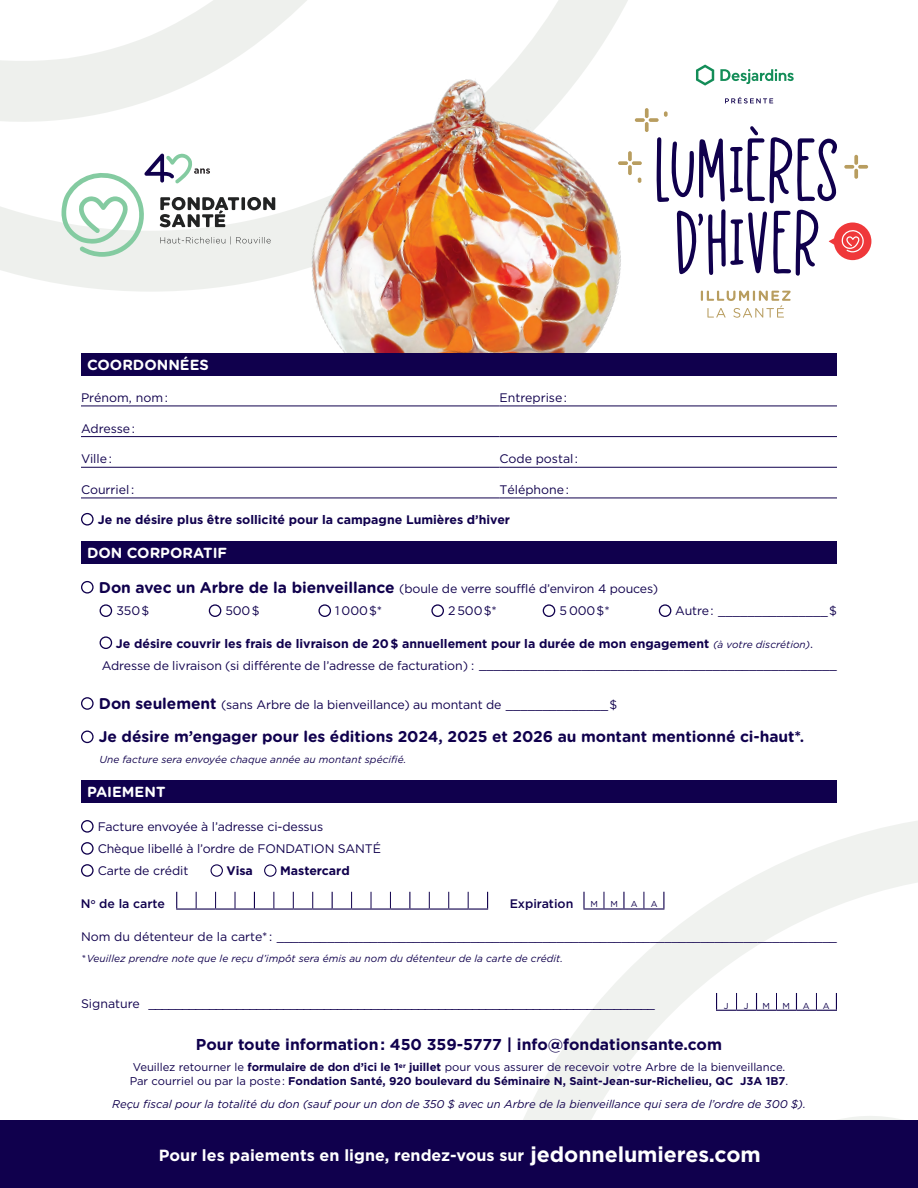
<style>
.page{position:relative;width:918px;height:1188px;background:#fff}
.page>*{position:absolute;margin:0;border:0;box-sizing:border-box;transform-origin:0 0}
.t1{font:700 16.2px "Gotham HTF";color:#fff}
.t2{font:700 15.75px "Gotham HTF";color:#10004d}
.t3{font:700 15.6px "Gotham Rounded";letter-spacing:-.005em;color:#10004d}
.t4{font:700 14.7px "Gotham Rounded";color:#fff}
.t5{font:12.3px/22.6px "Gotham HTF";letter-spacing:-.01em;color:#10004d}
.t6{font:700 12.3px "Gotham HTF";color:#10004d}
.t7{font:500 12.3px "Gotham HTF";color:#10004d}
.t8{font:700 11.25px/13.8px "Gotham HTF";color:#10004d}
.t9{font:italic 11.25px "Gotham HTF";color:#10004d}
.t10{font:italic 10.2px "Gotham HTF";letter-spacing:.005em;color:#10004d}
.t11{font:8.7px "Gotham HTF";color:#10004d}
.s1{font-family:"Gotham Rounded";font-weight:700;font-size:15.6px}
.s2{font-weight:700}
.s3{font-style:italic;font-size:10.2px}
.s4{font-family:"Gotham Rounded"}
.s5{font-weight:400}
.s6{font-size:21.3px}
</style>
<div class="page">
<svg style="left:0;top:0;width:746px;height:292px"></svg>
<svg style="left:482px;top:821px;width:436px;height:300px"></svg>
<img style="left:216px;top:51px;width:440px;height:302px">
<div style="left:0;top:1121px;width:918px;height:67px;background:#10004d"></div>
<div style="left:81px;top:353px;width:756px;height:22px;background:#10004d"></div>
<hr style="left:81px;top:406px;width:419px;height:1px;background:#10004d">
<hr style="left:81px;top:436px;width:419px;height:1px;background:#10004d">
<hr style="left:81px;top:467px;width:419px;height:1px;background:#10004d">
<hr style="left:81px;top:498px;width:419px;height:1px;background:#10004d">
<hr style="left:500px;top:406px;width:337px;height:1px;background:#10004d">
<hr style="left:500px;top:436px;width:337px;height:1px;background:#10004d">
<hr style="left:500px;top:467px;width:337px;height:1px;background:#10004d">
<hr style="left:500px;top:498px;width:337px;height:1px;background:#10004d">
<div style="left:81px;top:513px;width:13px;height:13px;border:1px solid #10004d;border-radius:50%"></div>
<div style="left:81px;top:541px;width:756px;height:22px;background:#10004d"></div>
<div style="left:81px;top:581px;width:13px;height:13px;border:1px solid #10004d;border-radius:50%"></div>
<div style="left:100px;top:604px;width:12px;height:13px;border:1px solid #10004d;border-radius:50%"></div>
<div style="left:209px;top:604px;width:12px;height:13px;border:1px solid #10004d;border-radius:50%"></div>
<div style="left:318px;top:604px;width:13px;height:13px;border:1px solid #10004d;border-radius:50%"></div>
<div style="left:431px;top:604px;width:13px;height:13px;border:1px solid #10004d;border-radius:50%"></div>
<div style="left:543px;top:604px;width:12px;height:13px;border:1px solid #10004d;border-radius:50%"></div>
<div style="left:659px;top:604px;width:12px;height:13px;border:1px solid #10004d;border-radius:50%"></div>
<div style="left:100px;top:636px;width:12px;height:13px;border:1px solid #10004d;border-radius:50%"></div>
<div style="left:81px;top:697px;width:13px;height:13px;border:1px solid #10004d;border-radius:50%"></div>
<div style="left:81px;top:731px;width:13px;height:12px;border:1px solid #10004d;border-radius:50%"></div>
<div style="left:81px;top:780px;width:756px;height:22px;background:#10004d"></div>
<div style="left:81px;top:820px;width:13px;height:13px;border:1px solid #10004d;border-radius:50%"></div>
<div style="left:81px;top:842px;width:13px;height:13px;border:1px solid #10004d;border-radius:50%"></div>
<div style="left:81px;top:864px;width:13px;height:13px;border:1px solid #10004d;border-radius:50%"></div>
<div style="left:211px;top:864px;width:12px;height:13px;border:1px solid #10004d;border-radius:50%"></div>
<div style="left:264px;top:864px;width:13px;height:13px;border:1px solid #10004d;border-radius:50%"></div>
<svg style="left:176px;top:892px;width:1px;height:16px"></svg>
<hr style="left:176px;top:908px;width:20px;height:2px;background:#10004d">
<svg style="left:196px;top:892px;width:1px;height:16px"></svg>
<hr style="left:196px;top:908px;width:20px;height:2px;background:#10004d">
<svg style="left:215px;top:892px;width:40px;height:18px"></svg>
<hr style="left:254px;top:908px;width:20px;height:2px;background:#10004d">
<svg style="left:274px;top:892px;width:20px;height:18px"></svg>
<hr style="left:293px;top:908px;width:20px;height:2px;background:#10004d">
<svg style="left:312px;top:892px;width:21px;height:18px"></svg>
<hr style="left:332px;top:908px;width:20px;height:2px;background:#10004d">
<svg style="left:351px;top:892px;width:40px;height:18px"></svg>
<hr style="left:390px;top:908px;width:20px;height:2px;background:#10004d">
<svg style="left:409px;top:892px;width:21px;height:18px"></svg>
<hr style="left:429px;top:908px;width:20px;height:2px;background:#10004d">
<svg style="left:448px;top:892px;width:21px;height:18px"></svg>
<svg style="left:487px;top:892px;width:1px;height:16px"></svg>
<hr style="left:468px;top:908px;width:20px;height:2px;background:#10004d">
<svg style="left:583px;top:892px;width:2px;height:16px"></svg>
<hr style="left:583px;top:908px;width:21px;height:2px;background:#10004d">
<svg style="left:604px;top:892px;width:1px;height:16px"></svg>
<hr style="left:604px;top:908px;width:20px;height:2px;background:#10004d">
<svg style="left:623px;top:892px;width:2px;height:16px"></svg>
<hr style="left:624px;top:908px;width:20px;height:2px;background:#10004d">
<svg style="left:644px;top:892px;width:1px;height:16px"></svg>
<svg style="left:663px;top:892px;width:1px;height:16px"></svg>
<hr style="left:644px;top:908px;width:20px;height:2px;background:#10004d">
<svg style="left:716px;top:993px;width:121px;height:18px"></svg>
<svg style="left:773px;top:210px;width:46px;height:66px"></svg>
<svg style="left:677px;top:209px;width:90px;height:66px"></svg>
<svg style="left:696px;top:65px;width:18px;height:21px"></svg>
<svg style="left:720px;top:69px;width:74px;height:15px"></svg>
<svg style="left:725px;top:97px;width:48px;height:6px"></svg>
<svg style="left:645px;top:122px;width:4px;height:10px"></svg>
<svg style="left:645px;top:108px;width:4px;height:10px"></svg>
<svg style="left:635px;top:118px;width:10px;height:4px"></svg>
<svg style="left:649px;top:118px;width:10px;height:4px"></svg>
<svg style="left:664px;top:111px;width:4px;height:6px"></svg>
<svg style="left:628px;top:165px;width:4px;height:10px"></svg>
<svg style="left:628px;top:151px;width:4px;height:10px"></svg>
<svg style="left:618px;top:161px;width:10px;height:4px"></svg>
<svg style="left:632px;top:161px;width:10px;height:4px"></svg>
<svg style="left:638px;top:178px;width:3px;height:5px"></svg>
<svg style="left:854px;top:169px;width:4px;height:10px"></svg>
<svg style="left:854px;top:155px;width:4px;height:10px"></svg>
<svg style="left:844px;top:165px;width:10px;height:4px"></svg>
<svg style="left:858px;top:165px;width:10px;height:4px"></svg>
<svg style="left:701px;top:291px;width:90px;height:27px"></svg>
<svg style="left:829px;top:222px;width:42px;height:38px"></svg>
<svg style="left:657px;top:126px;width:180px;height:77px"></svg>
<svg style="left:61px;top:153px;width:214px;height:104px"></svg>
<p class="t4" style="left:87px;top:354px;width:123px">coordonnées</p>
<p class="t5" style="left:81px;top:386px;width:88px">Prénom, nom:</p>
<p class="t5" style="left:499px;top:386px;width:69px">Entreprise:</p>
<p class="t5" style="left:81px;top:417px;width:55px">Adresse:</p>
<p class="t5" style="left:81px;top:447px;width:32px">Ville:</p>
<p class="t5" style="left:499px;top:447px;width:80px">Code postal:</p>
<p class="t5" style="left:81px;top:478px;width:55px">Courriel:</p>
<p class="t5" style="left:499px;top:478px;width:71px">Téléphone:</p>
<p class="t6" style="left:98px;top:513px;width:414px">Je ne désire plus être sollicité pour la campagne Lumières d’hiver</p>
<p class="t4" style="left:87px;top:542px;width:12px">DON</p>
<p class="t4" style="left:127px;top:542px;width:12px">COR</p>
<p class="t4" style="left:160px;top:542px;width:68px">PORATIF</p>
<p class="t5" style="left:117px;top:577px;width:543px;text-indent:-18px"><span class="s1">Don avec un Arbre de la bienveillance</span> (boule de verre soufflé d’environ 4 pouces)<br>350$</p>
<p class="t5" style="left:225px;top:600px;width:36px">500$</p>
<p class="t5" style="left:335px;top:600px;width:49px">1 000$*</p>
<p class="t5" style="left:448px;top:600px;width:50px">2 500$*</p>
<p class="t5" style="left:559px;top:600px;width:52px">5 000$*</p>
<p class="t5" style="left:675px;top:600px;width:163px">Autre: _______________$</p>
<p class="t5" style="left:102px;top:632px;width:737px;text-indent:14px"><span class="s2">Je désire couvrir les frais de livraison de 20$ annuellement pour la durée de mon engagement</span> <span class="s3">(à votre discrétion)</span><span class="s4">.<br></span>Adresse de livraison (si différente de l’adresse de facturation) : _________________________________________________</p>
<p class="t5" style="left:99px;top:693px;width:520px"><span class="s1">Don seulement</span> (sans Arbre de la bienveillance) au montant de ______________$</p>
<p class="t3" style="left:99px;top:725px;width:707px">Je désire m’engager pour les éditions 2024, 2025 et 2026 au montant mentionné ci-haut*.</p>
<p class="t10" style="left:100px;top:754px;width:308px">Une facture sera envoyée chaque année au montant spécifié.</p>
<p class="t4" style="left:87px;top:781px;width:77px">pai ement</p>
<p class="t5" style="left:98px;top:816px;width:285px;line-height:22px">Facture envoyée à l’adresse ci-dessus<br>Chèque libellé à l’ordre de FONDATION SANTÉ<br>Carte de crédit</p>
<p class="t6" style="left:227px;top:864px;width:28px">Visa</p>
<p class="t6" style="left:280px;top:864px;width:71px">Mastercard</p>
<p class="t7" style="left:81px;top:896px;width:86px">N<sup>o</sup> de la carte</p>
<p class="t7" style="left:510px;top:896px;width:65px">Expiration</p>
<p class="t5" style="left:81px;top:925px;width:758px">Nom du détenteur de la carte* : ______________________________________________________________________________</p>
<p class="t10" style="left:81px;top:953px;width:483px">*Veuillez prendre note que le reçu d’impôt sera émis au nom du détenteur de la carte de crédit.</p>
<p class="t5" style="left:81px;top:992px;width:575px">Signature ___________________________________________________________________________</p>
<p class="t11" style="left:591px;top:899px;width:9px">M</p>
<p class="t11" style="left:611px;top:899px;width:9px">M</p>
<p class="t11" style="left:631px;top:899px;width:8px">A</p>
<p class="t11" style="left:651px;top:899px;width:8px">A</p>
<p class="t11" style="left:724px;top:1001px;width:6px">J</p>
<p class="t11" style="left:744px;top:1001px;width:6px">J</p>
<p class="t11" style="left:762px;top:1001px;width:9px">M</p>
<p class="t11" style="left:782px;top:1001px;width:9px">M</p>
<p class="t11" style="left:803px;top:1001px;width:8px">A</p>
<p class="t11" style="left:823px;top:1001px;width:8px">A</p>
<p class="t2" style="left:196px;top:1035px;width:528px">Pour toute information: 450 359-5777 | info@fondationsante.com</p>
<p class="t8" style="left:130px;top:1060px;width:660px"><span class="s5">Veuillez retourner le</span> formulaire de don d’ici le 1<sup>er</sup> juillet <span class="s5">pour vous assurer de recevoir votre Arbre de la bienveillance.<br>Par courriel ou par la poste:</span> Fondation Santé, 920 boulevard du Séminaire N, Saint-Jean-sur-Richelieu, QC J3A 1B7<span class="s5">.</span></p>
<p class="t9" style="left:112px;top:1098px;width:695px">Reçu fiscal pour la totalité du don (sauf pour un don de 350 $ avec un Arbre de la bienveillance qui sera de l’ordre de 300 $).</p>
<h1 class="t1" style="left:159px;top:1146px;width:603px">Pour les paiements en ligne, rendez-vous sur <span class="s6">jedonnelumieres.com</span></h1>
</div>
